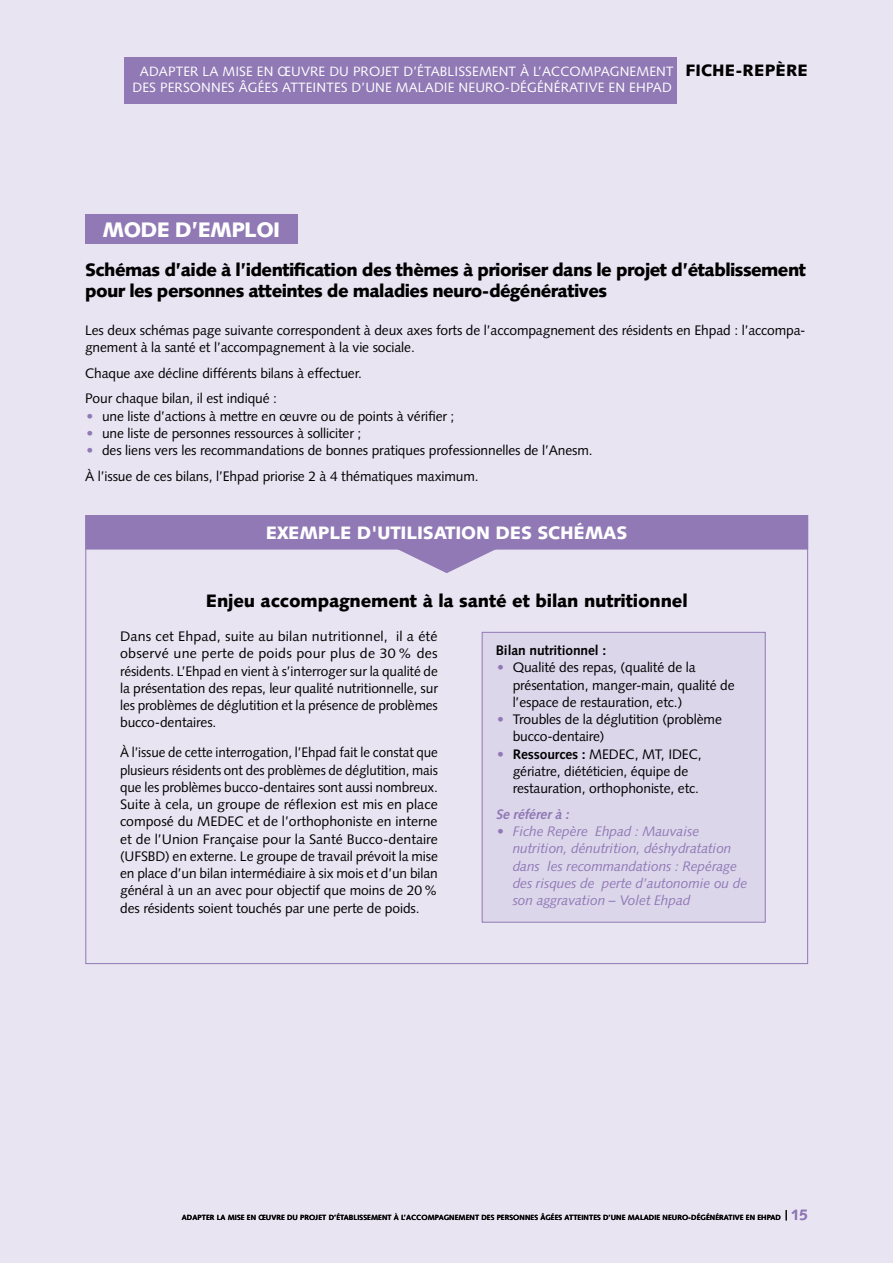
<style>
.page{position:relative;width:893px;height:1263px;background:#e8e4f2}
.page>*{position:absolute;margin:0;border:0;box-sizing:border-box;transform-origin:0 0}
.t1{font:900 21px "Syntax LT Std";letter-spacing:-.03em;color:#fff}
.t2{font:900 18px/21px "Syntax LT Std";letter-spacing:-.03em;color:#000}
.t3{font:900 18px "Syntax LT Std";letter-spacing:-.01em;color:#000}
.t4{font:900 18px "Syntax LT Std";letter-spacing:-.01em;color:#fff}
.t5{font:13.8px/17.2px "Syntax LT Std";letter-spacing:-.01em;color:#000}
.t6{font:italic 13.8px/17.2px "Syntax LT Std";letter-spacing:-.01em;color:#9079b5}
.t7{font:700 13.8px "Syntax LT Std";letter-spacing:-.01em;color:#000}
.t8{font:italic 700 13.8px "Syntax LT Std";color:#9079b5}
.t9{font:13.5px/16.2px "Syntax LT Std";letter-spacing:.01em;color:#fff}
.t10{font:700 7.5px "Syntax LT Std";letter-spacing:.01em;color:#000}
.s1{font-weight:900;font-size:16.5px;color:#000}
.s2{color:#9079b5}
.s3{font-weight:700;color:#9079b5}
.s4{font-weight:700}
.s5{font-size:15px;color:#9079b5}
</style>
<div class="page">
<div style="left:124px;top:57px;width:553px;height:47px;background:#9079b5"></div>
<div style="left:85px;top:214px;width:213px;height:30px;background:#9079b5"></div>
<svg style="left:748px;top:515px;width:61px;height:706px"></svg>
<svg style="left:389px;top:549px;width:115px;height:24px"></svg>
<div style="left:86px;top:516px;width:722px;height:33px;background:#9079b5"></div>
<div style="left:85px;top:515px;width:723px;height:34px;border:1px solid #9079b5"></div>
<div style="left:482px;top:632px;width:283px;height:290px;background:#dcd6eb;border:1px solid #9079b5"></div>
<p class="t9" style="left:133px;top:63px;width:677px;text-indent:7px">ADAPTER LA MISE EN ŒUVRE DU PROJET D’ÉTABLISSEMENT À L’ACCOMPAGNEMENT <span class="s1">FICHE-REPÈRE<br></span>DES PERSONNES ÂGÉES ATTEINTES D’UNE MALADIE NEURO-DÉGÉNÉRATIVE EN EHPAD</p>
<h1 class="t1" style="left:103px;top:217px;width:179px">MODE D’EMPLOI</h1>
<h2 class="t2" style="left:85px;top:260px;width:723px">Schémas d’aide à l’identification des thèmes à prioriser dans le projet d’établissement pour les personnes atteintes de maladies neuro-dégénératives</h2>
<p class="t5" style="left:85px;top:321px;width:722px">Les deux schémas page suivante correspondent à deux axes forts de l’accompagnement des résidents en Ehpad : l’accompa&shy;gnement à la santé et l’accompagnement à la vie sociale.</p>
<p class="t5" style="left:85px;top:360px;width:278px;line-height:25.8px">Chaque axe décline différents bilans à effectuer.<br>Pour chaque bilan, il est indiqué :</p>
<p class="t5" style="left:86px;top:407px;width:370px"><span class="s2">•</span> une liste d’actions à mettre en œuvre ou de points à vérifier ;</p>
<p class="t5" style="left:86px;top:425px;width:276px"><span class="s2">•</span> une liste de personnes ressources à solliciter ;</p>
<p class="t5" style="left:85px;top:438px;width:509px;line-height:25.8px"><span class="s2">•</span> des liens vers les recommandations de bonnes pratiques professionnelles de l’Anesm.<br>À l’issue de ces bilans, l’Ehpad priorise 2 à 4 thématiques maximum.</p>
<h2 class="t4" style="left:266px;top:522px;width:363px">EXEMPLE D'UTILISATION DES SCHÉMAS</h2>
<h2 class="t3" style="left:206px;top:590px;width:483px">Enjeu accompagnement à la santé et bilan nutritionnel</h2>
<p class="t5" style="left:120px;top:628px;width:319px;text-align:justify">Dans cet Ehpad, suite au bilan nutritionnel, il a été observé une perte de poids pour plus de 30% des résidents. L’Ehpad en vient à s’interroger sur la qualité de la présentation des repas, leur qualité nutritionnelle, sur les problèmes de déglutition et la présence de problèmes bucco-dentaires.</p>
<p class="t5" style="left:120px;top:744px;width:319px;text-align:justify">À l’issue de cette interrogation, l’Ehpad fait le constat que plusieurs résidents ont des problèmes de déglutition, mais que les problèmes bucco-dentaires sont aussi nombreux.<br>Suite à cela, un groupe de réflexion est mis en place composé du MEDEC et de l’orthophoniste en interne et de l’Union Française pour la Santé Bucco-dentaire (UFSBD) en externe. Le groupe de travail prévoit la mise en place d’un bilan intermédiaire à six mois et d’un bilan général à un an avec pour objectif que moins de 20% des résidents soient touchés par une perte de poids.</p>
<p class="t7" style="left:496px;top:642px;width:112px">Bilan nutritionnel :</p>
<p class="t5" style="left:513px;top:659px;width:223px;text-indent:-16px"><span class="s2">•</span> Qualité des repas, (qualité de la présentation, manger-main, qualité de l’espace de restauration, etc.)</p>
<p class="t5" style="left:513px;top:711px;width:211px;text-indent:-16px"><span class="s2">•</span> Troubles de la déglutition (problème bucco-dentaire)</p>
<p class="t5" style="left:513px;top:745px;width:190px;text-indent:-16px"><span class="s3">•</span> <span class="s4">Ressources :</span> MEDEC, MT, IDEC, gériatre, diététicien, équipe de restauration, orthophoniste, etc.</p>
<p class="t8" style="left:496px;top:806px;width:78px">Se référerà :</p>
<p class="t6" style="left:513px;top:823px;width:236px;text-indent:-16px">• Fiche Repère Ehpad : Mauvaise nutrition, dénutrition, déshydratation dans les recommandations : Repérage des risques de perte d’autonomie ou de son aggravation – Volet Ehpad</p>
<p class="t10" style="left:182px;top:1213px;width:627px">ADAPTER LA MISE EN ŒUVRE DU PROJET D’ÉTABLISSEMENT À L’ACCOMPAGNEMENT DES PERSONNES ÂGÉES ATTEINTES D’UNE MALADIE NEURO-DÉGÉNÉRATIVE EN EHPAD <span class="s5">15</span></p>
</div>
